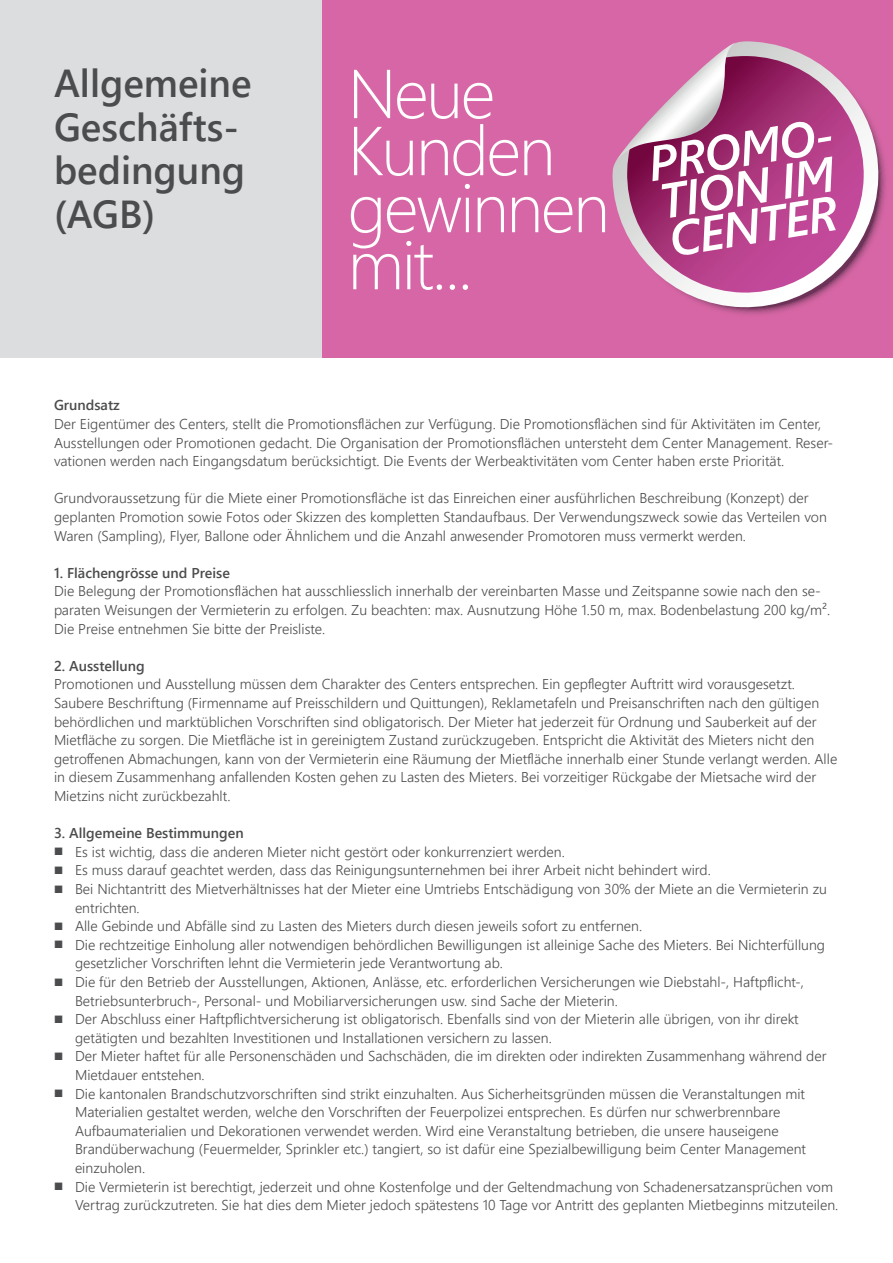
<style>
.page{position:relative;width:893px;height:1263px;background:#fff}
.page>*{position:absolute;margin:0;border:0;box-sizing:border-box;transform-origin:0 0}
.t1{font:300 69px/57px "Segoe UI";letter-spacing:-.03em;color:#fff}
.t2{font:italic 600 49.05px/38.8px "Segoe UI";color:#fff}
.t3{font:600 39px/43.5px "Segoe UI";color:#4b4c4d}
.t4{font:300 14.25px/18.6px "Segoe UI";color:#4b4c4d}
.t5{font:600 14.25px "Segoe UI";color:#4b4c4d}
.s1{font-weight:700;font-size:10.5px}
</style>
<div class="page">
<div style="left:0;top:0;width:323px;height:358px;background:#dcdddf"></div>
<div style="left:323px;top:0;width:570px;height:358px;background:#d766a6"></div>
<svg style="left:717px;top:145px;width:169px;height:169px"></svg>
<svg style="left:612px;top:41px;width:268px;height:268px"></svg>
<svg style="left:625px;top:56px;width:240px;height:238px;background:#b6518f"></svg>
<svg style="left:615px;top:43px;width:121px;height:119px"></svg>
<h3 class="t3" style="left:54px;top:59px;width:199px">Allgemeine<br>Geschäfts&shy;bedingung (AGB)</h3>
<h1 class="t1" style="left:348px;top:59px;width:264px">Neue<br>Kunden gewinnen mit...</h1>
<h2 class="t2" style="left:644px;top:137px;width:194px;rotate:-9deg">PROMO-<br>TION IM<br>CENTER</h2>
<p class="t5" style="left:54px;top:392px;width:67px">Grundsatz</p>
<p class="t4" style="left:54px;top:413px;width:781px">Der Eigentümer des Centers, stellt die Promotionsflächen zur Verfügung. Die Promotionsflächen sind für Aktivitäten im Center,<br>Ausstellungen oder Promotionen gedacht. Die Organisation der Promotionsflächen untersteht dem Center Management. Reser&shy;vationen werden nach Eingangsdatum berücksichtigt. Die Events der Werbeaktivitäten vom Center haben erste Priorität.</p>
<p class="t4" style="left:54px;top:488px;width:774px">Grundvoraussetzung für die Miete einer Promotionsfläche ist das Einreichen einer ausführlichen Beschreibung (Konzept) der geplanten Promotion sowie Fotos oder Skizzen des kompletten Standaufbaus. Der Verwendungszweck sowie das Verteilen von<br>Waren (Sampling), Flyer, Ballone oder Ähnlichem und die Anzahl anwesender Promotoren muss vermerkt werden.</p>
<p class="t5" style="left:54px;top:559px;width:177px">1. Flächengrösse und Preise</p>
<p class="t4" style="left:54px;top:581px;width:778px">Die Belegung der Promotionsflächen hat ausschliesslich innerhalb der vereinbarten Masse und Zeitspanne sowie nach den se&shy;paraten Weisungen der Vermieterin zu erfolgen. Zu beachten: max. Ausnutzung Höhe 1.50 m, max. Bodenbelastung 200 kg/m².<br>Die Preise entnehmen Sie bitte der Preisliste.</p>
<p class="t5" style="left:54px;top:652px;width:92px">2. Ausstellung</p>
<p class="t4" style="left:54px;top:674px;width:785px">Promotionen und Ausstellung müssen dem Charakter des Centers entsprechen. Ein gepflegter Auftritt wird vorausgesetzt.<br>Saubere Beschriftung (Firmenname auf Preisschildern und Quittungen), Reklametafeln und Preisanschriften nach den gültigen behördlichen und marktüblichen Vorschriften sind obligatorisch. Der Mieter hat jederzeit für Ordnung und Sauberkeit auf der Mietfläche zu sorgen. Die Mietfläche ist in gereinigtem Zustand zurückzugeben. Entspricht die Aktivität des Mieters nicht den getroffenen Abmachungen, kann von der Vermieterin eine Räumung der Mietfläche innerhalb einer Stunde verlangt werden. Alle in diesem Zusammenhang anfallenden Kosten gehen zu Lasten des Mieters. Bei vorzeitiger Rückgabe der Mietsache wird der Mietzins nicht zurückbezahlt.</p>
<p class="t5" style="left:54px;top:820px;width:191px">3. Allgemeine Bestimmungen</p>
<p class="t4" style="left:54px;top:841px;width:512px"><span class="s1">■</span> Es ist wichtig, dass die anderen Mieter nicht gestört oder konkurrenziert werden.</p>
<p class="t4" style="left:54px;top:860px;width:658px"><span class="s1">■</span> Es muss darauf geachtet werden, dass das Reinigungsunternehmen bei ihrer Arbeit nicht behindert wird.</p>
<p class="t4" style="left:75px;top:878px;width:753px;text-indent:-21px"><span class="s1">■</span> Bei Nichtantritt des Mietverhältnisses hat der Mieter eine Umtriebs Entschädigung von 30% der Miete an die Vermieterin zu entrichten.</p>
<p class="t4" style="left:54px;top:915px;width:590px"><span class="s1">■</span> Alle Gebinde und Abfälle sind zu Lasten des Mieters durch diesen jeweils sofort zu entfernen.</p>
<p class="t4" style="left:75px;top:934px;width:751px;text-indent:-21px"><span class="s1">■</span> Die rechtzeitige Einholung aller notwendigen behördlichen Bewilligungen ist alleinige Sache des Mieters. Bei Nichterfüllung gesetzlicher Vorschriften lehnt die Vermieterin jede Verantwortung ab.</p>
<p class="t4" style="left:75px;top:971px;width:731px;text-indent:-21px"><span class="s1">■</span> Die für den Betrieb der Ausstellungen, Aktionen, Anlässe, etc. erforderlichen Versicherungen wie Diebstahl-, Haftpflicht-,<br>Betriebsunterbruch-, Personal- und Mobiliarversicherungen usw. sind Sache der Mieterin.</p>
<p class="t4" style="left:75px;top:1008px;width:725px;text-indent:-21px"><span class="s1">■</span> Der Abschluss einer Haftpflichtversicherung ist obligatorisch. Ebenfalls sind von der Mieterin alle übrigen, von ihr direkt getätigten und bezahlten Investitionen und Installationen versichern zu lassen.</p>
<p class="t4" style="left:75px;top:1046px;width:753px;text-indent:-21px"><span class="s1">■</span> Der Mieter haftet für alle Personenschäden und Sachschäden, die im direkten oder indirekten Zusammenhang während der<br>Mietdauer entstehen.</p>
<p class="t4" style="left:75px;top:1083px;width:733px;text-indent:-21px"><span class="s1">■</span> Die kantonalen Brandschutzvorschriften sind strikt einzuhalten. Aus Sicherheitsgründen müssen die Veranstaltungen mit Materialien gestaltet werden, welche den Vorschriften der Feuerpolizei entsprechen. Es dürfen nur schwerbrennbare Aufbaumaterialien und Dekorationen verwendet werden. Wird eine Veranstaltung betrieben, die unsere hauseigene Brandüberwachung (Feuermelder, Sprinkler etc.) tangiert, so ist dafür eine Spezialbewilligung beim Center Management einzuholen.</p>
<p class="t4" style="left:75px;top:1176px;width:765px;text-indent:-21px"><span class="s1">■</span> Die Vermieterin ist berechtigt, jederzeit und ohne Kostenfolge und der Geltendmachung von Schadenersatzansprüchen vom<br>Vertrag zurückzutreten. Sie hat dies dem Mieter jedoch spätestens 10 Tage vor Antritt des geplanten Mietbeginns mitzuteilen.</p>
</div>
